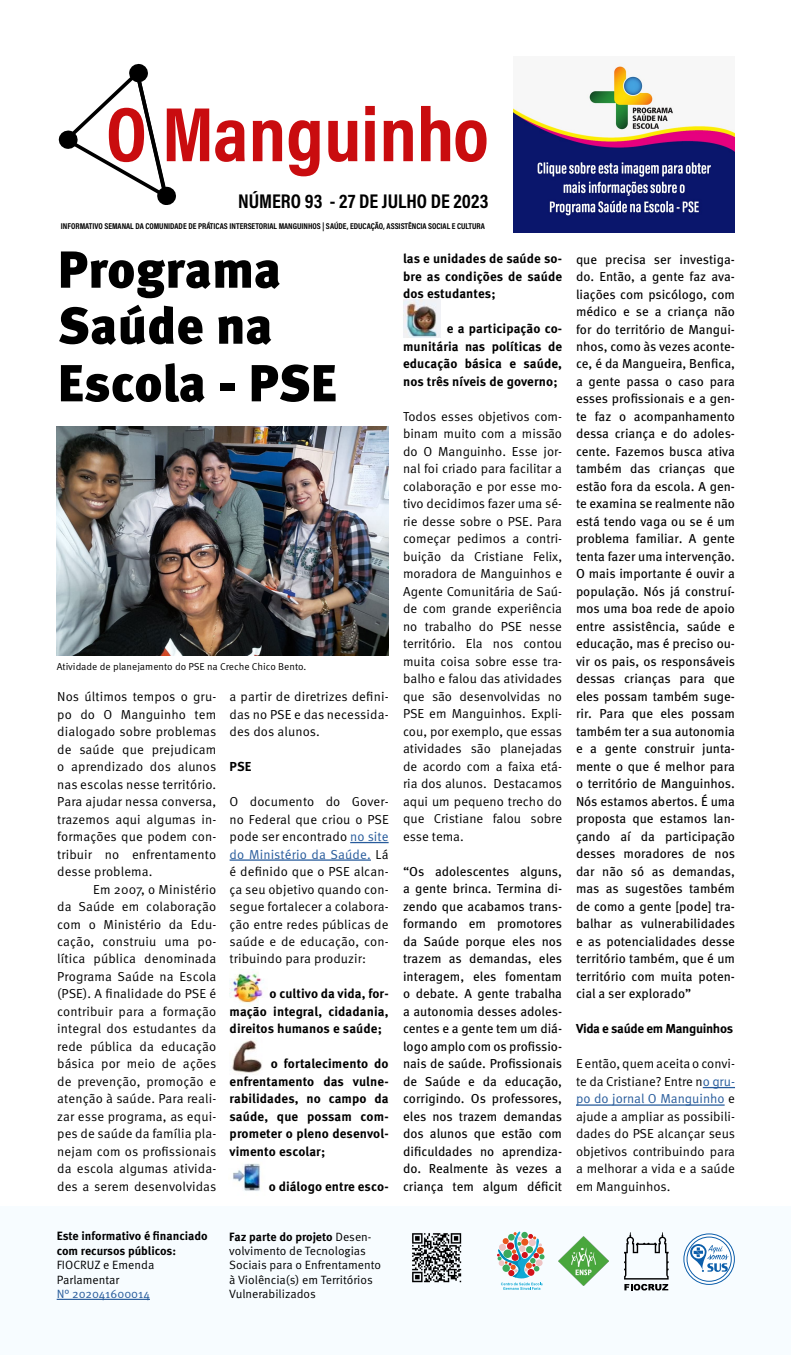
<style>
.page{position:relative;width:792px;height:1355px;background:#fff}
.page>*{position:absolute;margin:0;border:0;box-sizing:border-box;transform-origin:0 0}
.t1{font:900 52px/56.8px "Meta Pro";color:#000}
.t2{font:700 20px "Acumin Pro Cond";color:#000}
.t3{font:13px/17.5px "Meta Pro Norm";letter-spacing:.005em;color:#000;text-align:justify}
.t4{font:13px/17.5px "Meta Pro";color:#000;text-align:justify}
.t5{font:700 13px/17.5px "Meta Pro";letter-spacing:.01em;color:#000;text-align:justify}
.t6{font:700 13px "Meta Pro";letter-spacing:-.025em;color:#000}
.t7{font:12px/14.4px "Meta Pro Norm";color:#000}
.t8{font:700 12px/14.4px "Meta Pro";letter-spacing:-.005em;color:#000}
.t9{font:12px "Meta Pro Norm";color:#275b9b}
.t10{font:10px "Meta Pro Norm";color:#000}
.t11{font:700 8.5px "Acumin Pro Cond";color:#000}
.s1{color:#275b9b}
.s2{font-family:"Meta Pro Norm";font-weight:400}
</style>
<div class="page">
<div style="left:0;top:1206px;width:791px;height:149px;background:#f7fcff"></div>
<svg style="left:215px;top:120px;width:30px;height:42px"></svg>
<svg style="left:253px;top:120px;width:29px;height:41px"></svg>
<svg style="left:289px;top:120px;width:31px;height:56px"></svg>
<svg style="left:365px;top:106px;width:10px;height:55px"></svg>
<svg style="left:384px;top:120px;width:29px;height:41px"></svg>
<svg style="left:328px;top:121px;width:29px;height:41px"></svg>
<svg style="left:58px;top:63px;width:151px;height:142px"></svg>
<svg style="left:421px;top:106px;width:66px;height:56px"></svg>
<hr style="left:350px;top:842px;width:39px;height:1px;background:#275b9b">
<hr style="left:230px;top:859px;width:141px;height:2px;background:#275b9b">
<hr style="left:703px;top:1087px;width:32px;height:1px;background:#275b9b">
<hr style="left:576px;top:1104px;width:149px;height:2px;background:#275b9b">
<hr style="left:57px;top:1299px;width:93px;height:1px;background:#275b9b">
<svg style="left:497px;top:1231px;width:48px;height:59px"></svg>
<svg style="left:624px;top:1232px;width:45px;height:58px"></svg>
<img style="left:559px;top:1236px;width:49px;height:50px">
<svg style="left:684px;top:1234px;width:50px;height:50px"></svg>
<div style="left:684px;top:1234px;width:51px;height:51px;border:1px solid #0c5eaa;border-radius:50%"></div>
<div style="left:687px;top:1237px;width:44px;height:44px;background:#fff;border-radius:50%"></div>
<div style="left:687px;top:1237px;width:45px;height:45px;border:1px solid #0c5eaa;border-radius:50%"></div>
<svg style="left:690px;top:1244px;width:39px;height:28px"></svg>
<img style="left:412px;top:1233px;width:50px;height:50px">
<img style="left:230px;top:969px;width:34px;height:38px">
<img style="left:231px;top:1040px;width:31px;height:33px">
<img style="left:233px;top:1163px;width:27px;height:28px">
<img style="left:403px;top:300px;width:37px;height:37px">
<img style="left:57px;top:426px;width:332px;height:230px">
<img style="left:514px;top:63px;width:221px;height:169px">
<h2 class="t2" style="left:238px;top:188px;width:252px">NÚMERO 93 - 27 DE JULHO DE 2023</h2>
<p class="t11" style="left:61px;top:221px;width:425px">INFORMATIVO SEMANAL DA COMUNIDADE DE PRÁTICAS INTERSETORIAL MANGUINHOS | SAÚDE, EDUCAÇÃO, ASSISTÊNCIA SOCIAL E CULTURA</p>
<h1 class="t1" style="left:58px;top:239px;width:281px">Programa<br>Saúde na<br>Escola - PSE</h1>
<p class="t10" style="left:57px;top:659px;width:251px">Atividade de planejamento do PSE na Creche Chico Bento.</p>
<p class="t3" style="left:57px;top:687px;width:161px">Nos últimos tempos o gru&shy;po do O Manguinho tem dialogado sobre problemas de saúde que prejudicam o aprendizado dos alunos nas escolas nesse território.<br>Para ajudar nessa conversa, trazemos aqui algumas in&shy;formações que podem con&shy;tribuir no enfrentamento desse problema.</p>
<p class="t3" style="left:57px;top:879px;width:161px;text-indent:36px">Em 2007, o Ministério da Saúde em colaboração com o Ministério da Edu&shy;cação, construiu uma po&shy;lítica pública denominada Programa Saúde na Escola (PSE). A finalidade do PSE é contribuir para a formação integral dos estudantes da rede pública da educação básica por meio de ações de prevenção, promoção e atenção à saúde. Para reali&shy;zar esse programa, as equi&shy;pes de saúde da família pla&shy;nejam com os profissionais da escola algumas ativida&shy;des a serem desenvolvidas</p>
<p class="t3" style="left:230px;top:687px;width:161px">a partir de diretrizes defini&shy;das no PSE e das necessida&shy;des dos alunos.</p>
<p class="t5" style="left:230px;top:757px;width:23px">PSE</p>
<p class="t3" style="left:230px;top:792px;width:161px">O documento do Gover&shy;no Federal que criou o PSE pode ser encontrado <span class="s1">no site do Ministério da Saúde.</span> Lá é definido que o PSE alcan&shy;ça seu objetivo quando con&shy;segue fortalecer a colabora&shy;ção entre redes públicas de saúde e de educação, con&shy;tribuindo para produzir:</p>
<p class="t5" style="left:230px;top:984px;width:161px;text-indent:40px">o cultivo da vida, for&shy;mação integral, cidadania, direitos humanos e saúde;</p>
<p class="t5" style="left:230px;top:1054px;width:161px;text-indent:41px">o fortalecimento do enfrentamento das vulne&shy;rabilidades, no campo da saúde, que possam com&shy;prometer o pleno desenvol&shy;vimento escolar;</p>
<p class="t5" style="left:269px;top:1177px;width:121px">o diálogo entre esco-</p>
<p class="t5" style="left:403px;top:249px;width:161px">las e unidades de saúde so&shy;bre as condições de saúde dos estudantes;</p>
<p class="t5" style="left:403px;top:319px;width:161px;text-indent:44px">e a participação co&shy;munitária nas políticas de educação básica e saúde, nos três níveis de governo;</p>
<p class="t3" style="left:403px;top:407px;width:161px">Todos esses objetivos com&shy;binam muito com a missão do O Manguinho. Esse jor&shy;nal foi criado para facilitar a colaboração e por esse mo&shy;tivo decidimos fazer uma sé&shy;rie desse sobre o PSE. Para começar pedimos a contri&shy;buição da Cristiane Felix, moradora de Manguinhos e Agente Comunitária de Saú&shy;de com grande experiência no trabalho do PSE nesse território. Ela nos contou muita coisa sobre esse tra&shy;balho e falou das atividades que são desenvolvidas no PSE em Manguinhos. Expli&shy;cou, por exemplo, que essas atividades são planejadas de acordo com a faixa etá&shy;ria dos alunos. Destacamos aqui um pequeno trecho do que Cristiane falou sobre esse tema.</p>
<p class="t4" style="left:403px;top:862px;width:161px">“Os adolescentes alguns, a gente brinca. Termina di&shy;zendo que acabamos trans&shy;formando em promotores da Saúde porque eles nos trazem as demandas, eles interagem, eles fomentam o debate. A gente trabalha a autonomia desses adoles&shy;centes e a gente tem um diá&shy;logo amplo com os profissio&shy;nais de saúde. Profissionais de Saúde e da educação, corrigindo. Os professores, eles nos trazem demandas dos alunos que estão com dificuldades no aprendiza&shy;do. Realmente às vezes a criança tem algum déficit</p>
<p class="t4" style="left:576px;top:249px;width:161px">que precisa ser investiga&shy;do. Então, a gente faz ava&shy;liações com psicólogo, com médico e se a criança não for do território de Mangui&shy;nhos, como às vezes aconte&shy;ce, é da Mangueira, Benfica, a gente passa o caso para esses profissionais e a gen&shy;te faz o acompanhamento dessa criança e do adoles&shy;cente. Fazemos busca ativa também das crianças que estão fora da escola. A gen&shy;te examina se realmente não está tendo vaga ou se é um problema familiar. A gente tenta fazer uma intervenção.<br>O mais importante é ouvir a população. Nós já construí&shy;mos uma boa rede de apoio entre assistência, saúde e educação, mas é preciso ou&shy;vir os pais, os responsáveis dessas crianças para que eles possam também suge&shy;rir. Para que eles possam também ter a sua autonomia e a gente construir junta&shy;mente o que é melhor para o território de Manguinhos.<br>Nós estamos abertos. É uma proposta que estamos lan&shy;çando aí da participação desses moradores de nos dar não só as demandas, mas as sugestões também de como a gente [pode] tra&shy;balhar as vulnerabilidades e as potencialidades desse território também, que é um território com muita poten&shy;cial a ser explorado”</p>
<p class="t6" style="left:576px;top:1019px;width:159px">Vida e saúde em Manguinhos</p>
<p class="t3" style="left:576px;top:1054px;width:161px">E então, quem aceita o convi&shy;te da Cristiane? Entre n<span class="s1">o gru&shy;po do jornal O Manguinho</span> e ajude a ampliar as possibili&shy;dades do PSE alcançar seus objetivos contribuindo para a melhorar a vida e a saúde em Manguinhos.</p>
<p class="t8" style="left:57px;top:1228px;width:152px">Este informativo é financiado com recursos públicos:</p>
<p class="t7" style="left:57px;top:1257px;width:99px">FIOCRUZ e Emenda<br>Parlamentar</p>
<p class="t9" style="left:57px;top:1285px;width:95px">N° 202041600014</p>
<p class="t8" style="left:229px;top:1228px;width:144px">Faz parte do projeto <span class="s2">Desen-</span></p>
<p class="t7" style="left:229px;top:1243px;width:153px">volvimento de Tecnologias<br>Sociais para o Enfrentamento à Violência(s) em Territórios<br>Vulnerabilizados</p>
</div>
